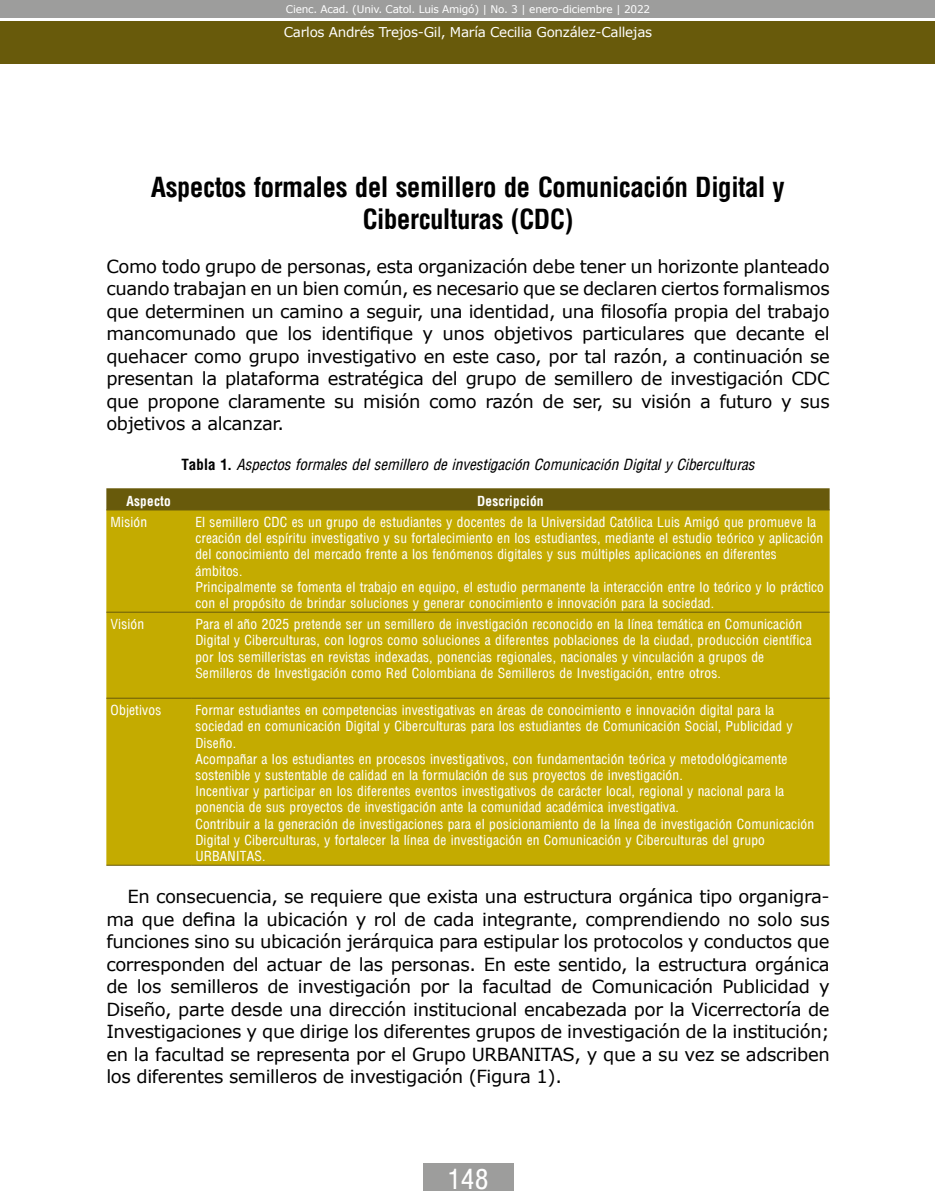
<style>
.page{position:relative;width:936px;height:1191px;background:#fff}
.page>*{position:absolute;margin:0;border:0;box-sizing:border-box;transform-origin:0 0}
.t1{font:700 condensed 27px/32.4px "Arena";letter-spacing:-.02em;color:#000;text-align:center}
.t2{font:27px "Arena Condensed";color:#fff}
.t3{font:18px/22.5px "Verdana";letter-spacing:-.02em;color:#000;text-align:justify}
.t4{font:italic condensed 15px "Arena";color:#000}
.t5{font:13.5px/16.2px "Arena Condensed";letter-spacing:.01em;color:#fff}
.t6{font:13.5px "Verdana";letter-spacing:-.02em;color:#fff}
.t7{font:700 condensed 13.5px "Arena";letter-spacing:.01em;color:#fff}
.t8{font:10.5px "Verdana";letter-spacing:-.02em;color:#fff}
.s1{font-weight:700;font-style:normal}
</style>
<div class="page">
<div style="left:0;top:21px;width:934px;height:43px;background:#685a0b"></div>
<div style="left:0;top:0;width:934px;height:18px;background:#9d9d9c"></div>
<div style="left:423px;top:1163px;width:90px;height:28px;background:#9d9d9c"></div>
<div style="left:106px;top:488px;width:723px;height:21px;background:#685a0b"></div>
<div style="left:106px;top:510px;width:723px;height:355px;background:#c4ab00"></div>
<hr style="left:106px;top:509px;width:85px;height:1px;background:#685a0b">
<hr style="left:191px;top:509px;width:638px;height:1px;background:#685a0b">
<hr style="left:106px;top:612px;width:85px;height:1px;background:#685a0b">
<hr style="left:191px;top:612px;width:638px;height:1px;background:#685a0b">
<hr style="left:106px;top:698px;width:85px;height:1px;background:#685a0b">
<hr style="left:191px;top:698px;width:638px;height:1px;background:#685a0b">
<hr style="left:106px;top:865px;width:85px;height:1px;background:#685a0b">
<hr style="left:191px;top:865px;width:638px;height:1px;background:#685a0b">
<p class="t8" style="left:286px;top:2px;width:366px">Cienc. Acad. (Univ. Catol. Luis Amigó) | No. 3 | enero-diciembre | 2022</p>
<p class="t6" style="left:284px;top:23px;width:370px">Carlos Andrés Trejos-Gil, María Cecilia González-Callejas</p>
<h1 class="t1" style="left:151px;top:170px;width:635px">Aspectos formales del semillero de Comunicación Digital y<br>Ciberculturas (CDC)</h1>
<p class="t3" style="left:106px;top:255px;width:725px">Como todo grupo de personas, esta organización debe tener un horizonte planteado cuando trabajan en un bien común, es necesario que se declaren ciertos formalismos que determinen un camino a seguir, una identidad, una filosofía propia del trabajo mancomunado que los identifique y unos objetivos particulares que decante el quehacer como grupo investigativo en este caso, por tal razón, a continuación se presentan la plataforma estratégica del grupo de semillero de investigación CDC que propone claramente su misión como razón de ser, su visión a futuro y sus objetivos a alcanzar.</p>
<p class="t4" style="left:181px;top:455px;width:574px"><span class="s1">Tabla 1.</span> Aspectos formales del semillero de investigación Comunicación Digital y Ciberculturas</p>
<p class="t7" style="left:126px;top:492px;width:46px">Aspecto</p>
<p class="t7" style="left:477px;top:492px;width:68px">Descripción</p>
<p class="t5" style="left:111px;top:514px;width:38px">Misión</p>
<p class="t5" style="left:195px;top:514px;width:630px">El semillero CDC es un grupo de estudiantes y docentes de la Universidad Católica Luis Amigó que promueve la creación del espíritu investigativo y su fortalecimiento en los estudiantes, mediante el estudio teórico y aplicación del conocimiento del mercado frente a los fenómenos digitales y sus múltiples aplicaciones en diferentes ámbitos.<br>Principalmente se fomenta el trabajo en equipo, el estudio permanente la interacción entre lo teórico y lo práctico con el propósito de brindar soluciones y generar conocimiento e innovación para la sociedad.</p>
<p class="t5" style="left:111px;top:616px;width:35px">Visión</p>
<p class="t5" style="left:195px;top:616px;width:617px">Para el año 2025 pretende ser un semillero de investigación reconocido en la línea temática en Comunicación Digital y Ciberculturas, con logros como soluciones a diferentes poblaciones de la ciudad, producción científica por los semilleristas en revistas indexadas, ponencias regionales, nacionales y vinculación a grupos de Semilleros de Investigación como Red Colombiana de Semilleros de Investigación, entre otros.</p>
<p class="t5" style="left:111px;top:702px;width:52px">Objetivos</p>
<p class="t5" style="left:195px;top:702px;width:620px">Formar estudiantes en competencias investigativas en áreas de conocimiento e innovación digital para la sociedad en comunicación Digital y Ciberculturas para los estudiantes de Comunicación Social, Publicidad y Diseño.<br>Acompañar a los estudiantes en procesos investigativos, con fundamentación teórica y metodológicamente sostenible y sustentable de calidad en la formulación de sus proyectos de investigación.<br>Incentivar y participar en los diferentes eventos investigativos de carácter local, regional y nacional para la ponencia de sus proyectos de investigación ante la comunidad académica investigativa.<br>Contribuir a la generación de investigaciones para el posicionamiento de la línea de investigación Comunicación Digital y Ciberculturas, y fortalecer la línea de investigación en Comunicación y Ciberculturas del grupo URBANITAS.</p>
<p class="t3" style="left:106px;top:885px;width:725px;text-indent:21px">En consecuencia, se requiere que exista una estructura orgánica tipo organigra&shy;ma que defina la ubicación y rol de cada integrante, comprendiendo no solo sus funciones sino su ubicación jerárquica para estipular los protocolos y conductos que corresponden del actuar de las personas. En este sentido, la estructura orgánica de los semilleros de investigación por la facultad de Comunicación Publicidad y Diseño, parte desde una dirección institucional encabezada por la Vicerrectoría de Investigaciones y que dirige los diferentes grupos de investigación de la institución; en la facultad se representa por el Grupo URBANITAS, y que a su vez se adscriben los diferentes semilleros de investigación (Figura 1).</p>
<h1 class="t2" style="left:447px;top:1163px;width:42px">148</h1>
</div>
